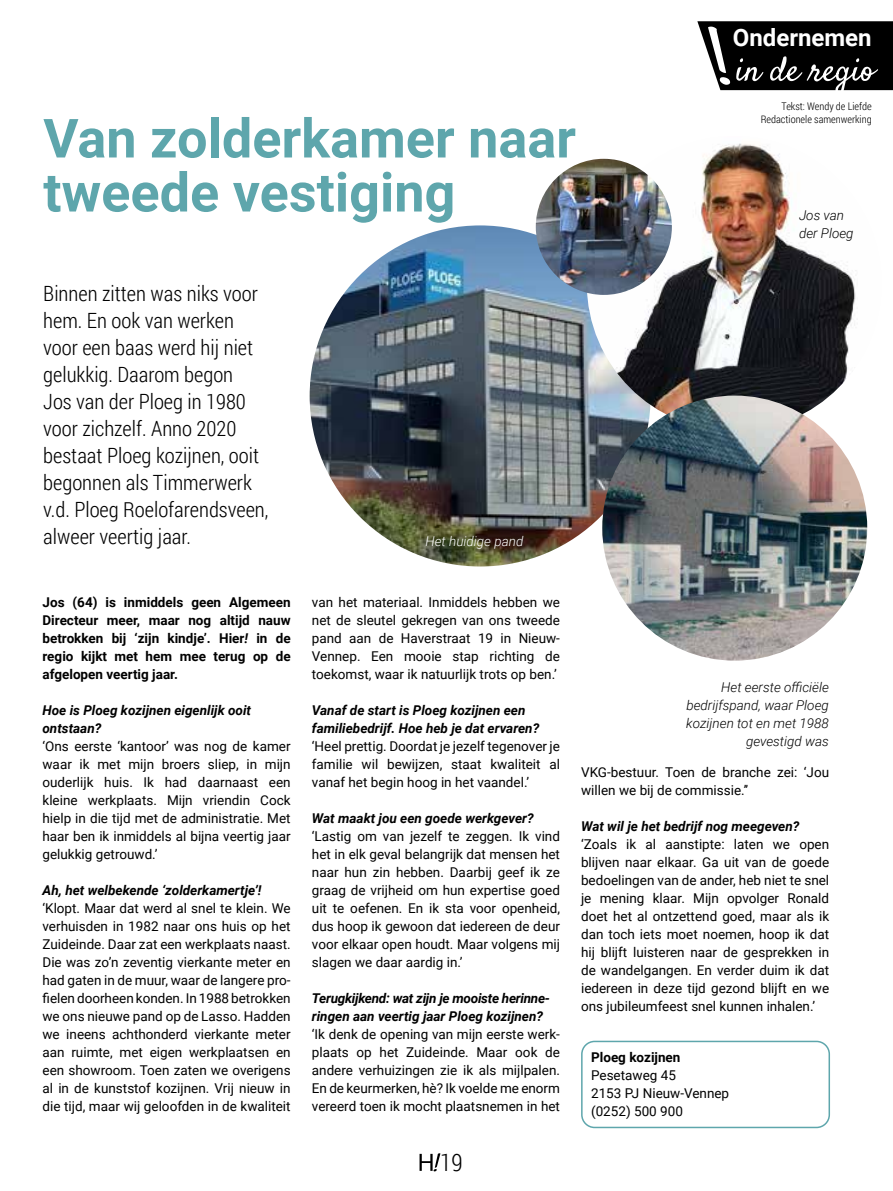
<style>
.page{position:relative;width:893px;height:1191px;background:#fff}
.page>*{position:absolute;margin:0;border:0;box-sizing:border-box;transform-origin:0 0}
.t1{font:700 54px/54px "Roboto";color:#5ea6ac}
.t2{font:700 24px "Roboto";color:#fff}
.t3{font:300 24px "Roboto Condensed";color:#000}
.t4{font:300 21px/27px "Roboto Condensed";color:#000}
.t5{font:13.5px/18px "Roboto";color:#000;text-align:justify}
.t6{font:italic 700 13.5px/18px "Roboto";color:#000}
.t7{font:700 13.5px/18px "Roboto";color:#000;text-align:justify}
.t8{font:italic 300 13.5px/18px "Roboto";color:#000;text-align:right}
.t9{font:italic 700 13.5px/18px "Roboto";letter-spacing:-.02em;color:#000}
.t10{font:italic 300 13.5px "Roboto";color:#fff}
.t11{font:300 10.5px/13.5px "Roboto Condensed";color:#000;text-align:right}
.s1{font-style:italic}
</style>
<div class="page">
<img style="left:310px;top:225px;width:341px;height:341px;border-radius:170px">
<img style="left:587px;top:136px;width:295px;height:295px;border-radius:147px">
<img style="left:602px;top:395px;width:265px;height:265px;border-radius:132px">
<img style="left:536px;top:159px;width:136px;height:136px;border-radius:68px">
<div style="left:581px;top:1040px;width:249px;height:88px;border:2px solid #5ea6ac;border-radius:13px"></div>
<svg style="left:697px;top:21px;width:196px;height:70px;background:#2a2a2a"></svg>
<svg style="left:420px;top:1153px;width:20px;height:18px"></svg>
<h1 class="t1" style="left:43px;top:109px;width:534px">Van zolderkamer naar tweede vestiging</h1>
<p class="t4" style="left:43px;top:279px;width:227px">Binnen zitten was niks voor hem. En ook van werken voor een baas werd hij niet gelukkig. Daarom begon<br>Jos van der Ploeg in 1980 voor zichzelf. Anno 2020 bestaat Ploeg kozijnen, ooit begonnen als Timmerwerk v.d. Ploeg Roelofarendsveen, alweer veertig jaar.</p>
<p class="t10" style="left:425px;top:532px;width:99px">Het huidige pand</p>
<h2 class="t2" style="left:733px;top:21px;width:140px">Ondernemen</h2>
<p class="t11" style="left:761px;top:99px;width:113px">Tekst: Wendy de Liefde<br>Redactionele samenwerking</p>
<p class="t8" style="left:799px;top:206px;width:56px;text-align:left">Jos van der Ploeg</p>
<p class="t7" style="left:43px;top:593px;width:250px">Jos (64) is inmiddels geen Algemeen Directeur meer, maar nog altijd nauw betrokken bij ‘zijn kindje’. Hier<span class="s1">!</span> in de regio kijkt met hem mee terug op de afgelopen veertig jaar.</p>
<p class="t6" style="left:43px;top:701px;width:210px">Hoe is Ploeg kozijnen eigenlijk ooit ontstaan?</p>
<p class="t5" style="left:43px;top:736px;width:250px">‘Ons eerste ‘kantoor’ was nog de kamer waar ik met mijn broers sliep, in mijn ouderlijk huis. Ik had daarnaast een kleine werkplaats. Mijn vriendin Cock hielp in die tijd met de administratie. Met haar ben ik inmiddels al bijna veertig jaar gelukkig getrouwd.’</p>
<p class="t6" style="left:43px;top:880px;width:221px">Ah, het welbekende ‘zolderkamertje’!</p>
<p class="t5" style="left:43px;top:898px;width:250px">‘Klopt. Maar dat werd al snel te klein. We verhuisden in 1982 naar ons huis op het Zuideinde. Daar zat een werkplaats naast.<br>Die was zo’n zeventig vierkante meter en had gaten in de muur, waar de langere pro&shy;fielen doorheen konden. In 1988 betrokken we ons nieuwe pand op de Lasso. Hadden we ineens achthonderd vierkante meter aan ruimte, met eigen werkplaatsen en een showroom. Toen zaten we overigens al in de kunststof kozijnen. Vrij nieuw in die tijd, maar wij geloofden in de kwaliteit</p>
<p class="t5" style="left:312px;top:592px;width:250px">van het materiaal. Inmiddels hebben we net de sleutel gekregen van ons tweede pand aan de Haverstraat 19 in Nieuw-Vennep. Een mooie stap richting de toekomst, waar ik natuurlijk trots op ben.’</p>
<p class="t6" style="left:312px;top:700px;width:229px">Vanaf de start is Ploeg kozijnen een familiebedrijf. Hoe heb je dat ervaren?</p>
<p class="t5" style="left:312px;top:736px;width:250px">‘Heel prettig. Doordat je jezelf tegenover je familie wil bewijzen, staat kwaliteit al vanaf het begin hoog in het vaandel.’</p>
<p class="t6" style="left:312px;top:808px;width:223px">Wat maakt jou een goede werkgever?</p>
<p class="t5" style="left:312px;top:826px;width:250px">‘Lastig om van jezelf te zeggen. Ik vind het in elk geval belangrijk dat mensen het naar hun zin hebben. Daarbij geef ik ze graag de vrijheid om hun expertise goed uit te oefenen. En ik sta voor openheid, dus hoop ik gewoon dat iedereen de deur voor elkaar open houdt. Maar volgens mij slagen we daar aardig in.’</p>
<p class="t9" style="left:312px;top:988px;width:240px">Terugkijkend: wat zijn je mooiste herinne&shy;ringen aan veertig jaar Ploeg kozijnen?</p>
<p class="t5" style="left:312px;top:1024px;width:250px">‘Ik denk de opening van mijn eerste werk&shy;plaats op het Zuideinde. Maar ook de andere verhuizingen zie ik als mijlpalen.<br>En de keurmerken, hè? Ik voelde me enorm vereerd toen ik mocht plaatsnemen in het</p>
<h2 class="t3" style="left:440px;top:1145px;width:24px">19</h2>
<p class="t8" style="left:686px;top:678px;width:144px">Het eerste officiële bedrijfspand, waar Ploeg kozijnen tot en met 1988 gevestigd was</p>
<p class="t5" style="left:581px;top:762px;width:250px">VKG-bestuur. Toen de branche zei: ‘Jou willen we bij de commissie.’’</p>
<p class="t6" style="left:581px;top:816px;width:220px">Wat wil je het bedrijf nog meegeven?</p>
<p class="t5" style="left:581px;top:834px;width:250px">‘Zoals ik al aanstipte: laten we open blijven naar elkaar. Ga uit van de goede bedoelingen van de ander, heb niet te snel je mening klaar. Mijn opvolger Ronald doet het al ontzettend goed, maar als ik dan toch iets moet noemen, hoop ik dat hij blijft luisteren naar de gesprekken in de wandelgangen. En verder duim ik dat iedereen in deze tijd gezond blijft en we ons jubileumfeest snel kunnen inhalen.’</p>
<p class="t7" style="left:591px;top:1048px;width:91px">Ploeg kozijnen</p>
<p class="t5" style="left:591px;top:1066px;width:140px;text-align:left">Pesetaweg 45<br>2153 PJ Nieuw-Vennep (0252) 500 900</p>
</div>
